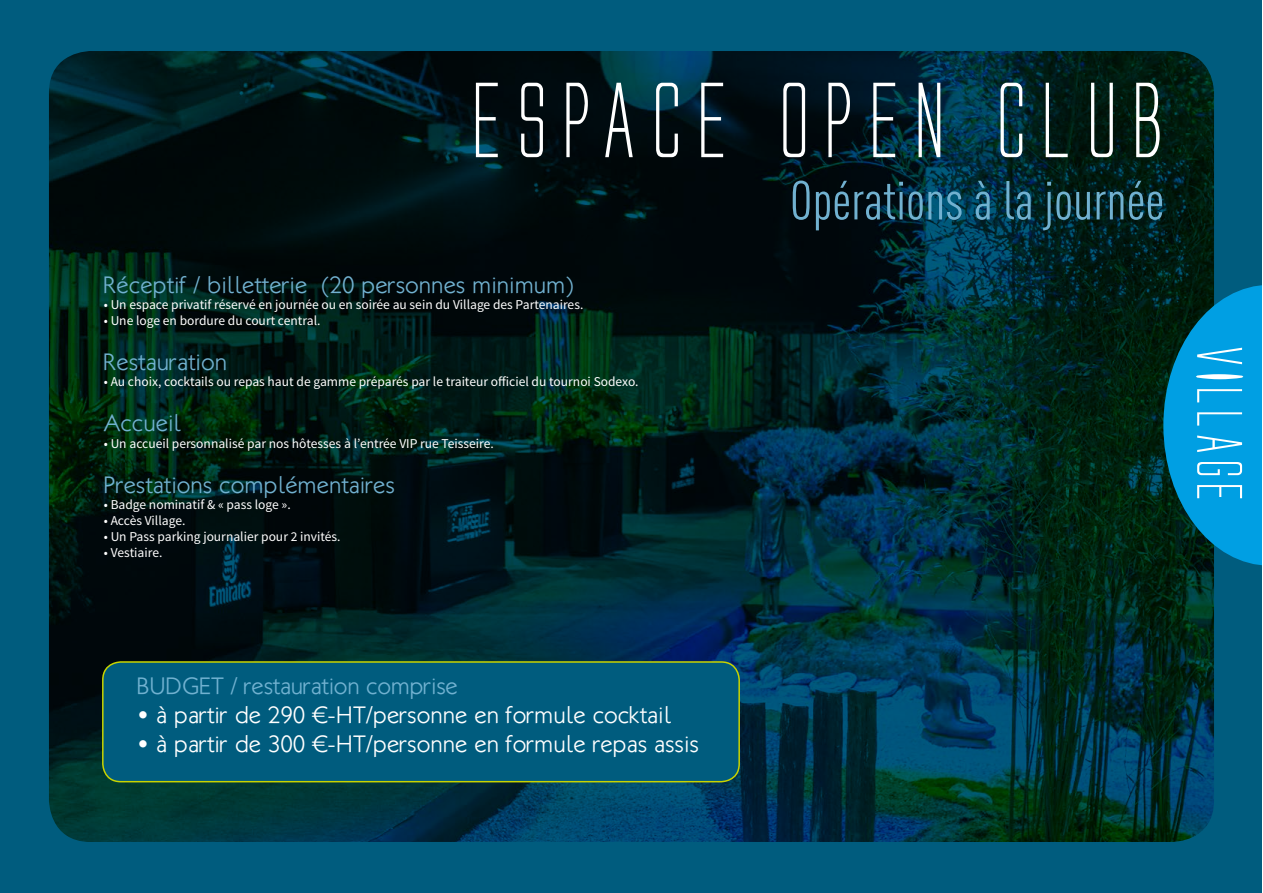
<style>
.page{position:relative;width:1263px;height:893px;background:#fff}
.page>*{position:absolute;margin:0;border:0;box-sizing:border-box;transform-origin:0 0}
.t1{font:99px "Alien League";color:#fff}
.t2{font:59.7px "Alien League";letter-spacing:-.07em;color:#fff}
.t3{font:54px "DIN Cond";color:#71b1d0}
.t4{font:300 24px "Klill";color:#71b1d0}
.t5{font:300 24px "Klill";color:#fff}
.t6{font:13.5px "Source Sans Pro";color:#fff}
</style>
<div class="page">
<div style="left:0;top:0;width:1262px;height:893px;background:#005c7e"></div>
<img style="left:49px;top:51px;width:1165px;height:791px">
<div style="left:103px;top:662px;width:636px;height:120px;background:#005c7e;border-radius:18px"></div>
<div style="left:102px;top:661px;width:638px;height:121px;border:2px solid #c8d300;border-radius:18px"></div>
<svg style="left:1163px;top:285px;width:99px;height:281px;background:#0081b2"></svg>
<h1 class="t1" style="left:468px;top:71px;width:709px">ESPACE OPEN CLUB</h1>
<h3 class="t4" style="left:104px;top:271px;width:472px">Réceptif / billetterie (20 personnes minimum)</h3>
<p class="t6" style="left:104px;top:296px;width:481px">• Un espace privatif réservé en journée ou en soirée au sein du Village des Partenaires.</p>
<p class="t6" style="left:104px;top:312px;width:218px">• Une loge en bordure du court central.</p>
<h3 class="t4" style="left:104px;top:348px;width:125px">Restauration</h3>
<p class="t6" style="left:104px;top:374px;width:536px">• Au choix, cocktails ou repas haut de gamme préparés par le traiteur officiel du tournoi Sodexo.</p>
<h3 class="t4" style="left:104px;top:409px;width:79px">Accueil</h3>
<p class="t6" style="left:104px;top:435px;width:391px">• Un accueil personnalisé par nos hôtesses à l’entrée VIP rue Teisseire.</p>
<h3 class="t4" style="left:104px;top:471px;width:293px">Prestations complémentaires</h3>
<p class="t6" style="left:104px;top:496px;width:188px">• Badge nominatif &amp; « pass loge ».</p>
<p class="t6" style="left:104px;top:512px;width:83px">• Accès Village.</p>
<p class="t6" style="left:104px;top:528px;width:238px">• Un Pass parking journalier pour 2 invités.</p>
<p class="t6" style="left:104px;top:545px;width:60px">• Vestiaire.</p>
<h3 class="t3" style="left:790px;top:169px;width:376px">Opérations à la journée</h3>
<h2 class="t2" style="left:1249px;top:343px;width:166px;rotate:90deg">VILLAGE</h2>
<h3 class="t4" style="left:137px;top:672px;width:322px">BUDGET / restauration comprise</h3>
<h3 class="t5" style="left:137px;top:701px;width:536px">• à partir de 290 €-HT/personne en formule cocktail</h3>
<h3 class="t5" style="left:137px;top:729px;width:563px">• à partir de 300 €-HT/personne en formule repas assis</h3>
</div>
